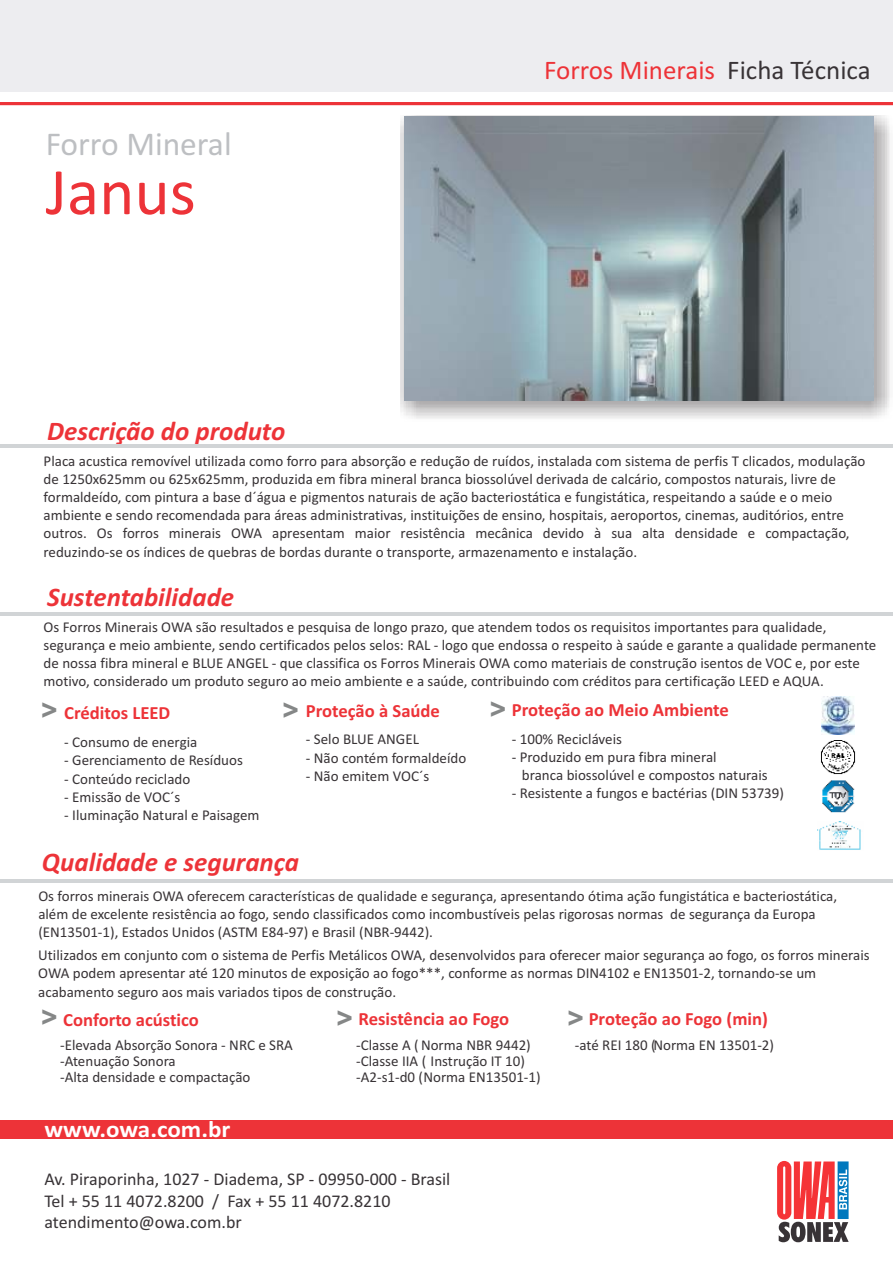
<style>
.page{position:relative;width:893px;height:1262px;background:#fff}
.page>*{position:absolute;margin:0;border:0;box-sizing:border-box;transform-origin:0 0}
.t1{font:67.05px "Calibri";color:#ed3338}
.t2{font:33.45px "Calibri";color:#bdbfc2}
.t3{font:italic 700 27px "Calibri";color:#ed3338}
.t4{font:27px "Calibri";color:#ed3338}
.t5{font:700 23.55px "Calibri";color:#fff;scale:1.06 1}
.t6{font:700 18.6px "Calibri";color:#ed3338}
.t7{font:18px/21.6px "Calibri";color:#383336}
.t8{font:15px/18.1px "Calibri";color:#383336}
.s1{color:#383336}
.s2{font-family:"Arial";font-size:28.2px;color:#858787}
</style>
<div class="page">
<div style="left:0;top:1120px;width:893px;height:18px;background:#ed3338"></div>
<div style="left:0;top:0;width:893px;height:91px;background:#ededf0"></div>
<hr style="left:0;top:102px;width:893px;height:3px;background:#ed3338">
<svg style="left:400px;top:115px;width:490px;height:304px;background:#cccccd"></svg>
<img style="left:404px;top:117px;width:469px;height:283px">
<svg style="left:777px;top:1160px;width:71px;height:82px"></svg>
<img style="left:821px;top:740px;width:34px;height:34px">
<img style="left:817px;top:821px;width:44px;height:29px">
<img style="left:821px;top:696px;width:33px;height:38px">
<img style="left:822px;top:780px;width:33px;height:33px">
<hr style="left:0;top:445px;width:893px;height:3px;background:#d1d4d6">
<hr style="left:0;top:612px;width:893px;height:4px;background:#d1d4d6">
<hr style="left:0;top:879px;width:893px;height:3px;background:#d1d4d6">
<h2 class="t2" style="left:46px;top:129px;width:187px">Forro Mineral</h2>
<h1 class="t1" style="left:46px;top:164px;width:152px">Janus</h1>
<h3 class="t4" style="left:544px;top:59px;width:328px">Forros Minerais <span class="s1">Ficha Técnica</span></h3>
<h3 class="t3" style="left:47px;top:420px;width:239px">Descrição do produto</h3>
<p class="t8" style="left:44px;top:453px;width:823px">Placa acustica removível utilizada como forro para absorção e redução de ruídos, instalada com sistema de perfis T clicados, modulação de 1250x625mm ou 625x625mm, produzida em fibra mineral branca biossolúvel derivada de calcário, compostos naturais, livre de formaldeído, com pintura a base d´água e pigmentos naturais de ação bacteriostática e fungistática, respeitando a saúde e o meio ambiente e sendo recomendada para áreas administrativas, instituições de ensino, hospitais, aeroportos, cinemas, auditórios, entre outros. Os forros minerais OWA apresentam maior resistência mecânica devido à sua alta densidade e compactação, reduzindo-se os índices de quebras de bordas durante o transporte, armazenamento e instalação.</p>
<h3 class="t3" style="left:47px;top:586px;width:188px">Sustentabilidade</h3>
<p class="t8" style="left:44px;top:619px;width:834px">Os Forros Minerais OWA são resultados e pesquisa de longo prazo, que atendem todos os requisitos importantes para qualidade, segurança e meio ambiente, sendo certificados pelos selos: RAL - logo que endossa o respeito à saúde e garante a qualidade permanente de nossa fibra mineral e BLUE ANGEL - que classifica os Forros Minerais OWA como materiais de construção isentos de VOC e, por este motivo, considerado um produto seguro ao meio ambiente e a saúde, contribuindo com créditos para certificação LEED e AQUA.</p>
<p class="t6" style="left:41px;top:705px;width:131px"><span class="s2">&gt;</span> Créditos LEED</p>
<p class="t6" style="left:282px;top:703px;width:159px"><span class="s2">&gt;</span> Proteção à Saúde</p>
<p class="t6" style="left:490px;top:702px;width:240px"><span class="s2">&gt;</span> Proteção ao Meio Ambiente</p>
<p class="t8" style="left:64px;top:734px;width:135px">- Consumo de energia</p>
<p class="t8" style="left:64px;top:752px;width:180px">- Gerenciamento de Resíduos</p>
<p class="t8" style="left:64px;top:770px;width:128px">- Conteúdo reciclado</p>
<p class="t8" style="left:64px;top:789px;width:118px">- Emissão de VOC´s</p>
<p class="t8" style="left:64px;top:807px;width:197px">- Iluminação Natural e Paisagem</p>
<p class="t8" style="left:306px;top:731px;width:115px">- Selo BLUE ANGEL</p>
<p class="t8" style="left:306px;top:750px;width:162px">- Não contém formaldeído</p>
<p class="t8" style="left:306px;top:768px;width:125px">- Não emitem VOC´s</p>
<p class="t8" style="left:512px;top:730px;width:112px">- 100% Recicláveis</p>
<p class="t8" style="left:522px;top:749px;width:247px;text-indent:-10px">- Produzido em pura fibra mineral<br>branca biossolúvel e compostos naturais</p>
<p class="t8" style="left:512px;top:785px;width:274px">- Resistente a fungos e bactérias (DIN 53739)</p>
<h3 class="t3" style="left:42px;top:850px;width:258px">Qualidade e segurança</h3>
<p class="t8" style="left:38px;top:888px;width:800px">Os forros minerais OWA oferecem características de qualidade e segurança, apresentando ótima ação fungistática e bacteriostática, além de excelente resistência ao fogo, sendo classificados como incombustíveis pelas rigorosas normas de segurança da Europa (EN13501-1), Estados Unidos (ASTM E84-97) e Brasil (NBR-9442).</p>
<p class="t8" style="left:38px;top:947px;width:832px">Utilizados em conjunto com o sistema de Perfis Metálicos OWA, desenvolvidos para oferecer maior segurança ao fogo, os forros minerais<br>OWA podem apresentar até 120 minutos de exposição ao fogo***, conforme as normas DIN4102 e EN13501-2, tornando-se um acabamento seguro aos mais variados tipos de construção.</p>
<p class="t6" style="left:41px;top:1012px;width:159px"><span class="s2">&gt;</span> Conforto acústico</p>
<p class="t6" style="left:336px;top:1011px;width:174px"><span class="s2">&gt;</span> Resistência ao Fogo</p>
<p class="t6" style="left:567px;top:1011px;width:202px"><span class="s2">&gt;</span> Proteção ao Fogo (min)</p>
<p class="t8" style="left:60px;top:1037px;width:234px;line-height:16.2px">-Elevada Absorção Sonora - NRC e SRA -Atenuação Sonora<br>-Alta densidade e compactação</p>
<p class="t8" style="left:356px;top:1038px;width:186px;line-height:16.2px">-Classe A ( Norma NBR 9442) -Classe IIA ( Instrução IT 10) -A2-s1-d0 (Norma EN13501-1)</p>
<p class="t8" style="left:575px;top:1037px;width:201px">-até REI 180 (Norma EN 13501-2)</p>
<h3 class="t5" style="left:44px;top:1119px;width:177px">www.owa.com.br</h3>
<p class="t7" style="left:44px;top:1169px;width:407px">Av. Piraporinha, 1027 - Diadema, SP - 09950-000 - Brasil<br>Tel + 55 11 4072.8200 / Fax + 55 11 4072.8210 atendimento@owa.com.br</p>
</div>
